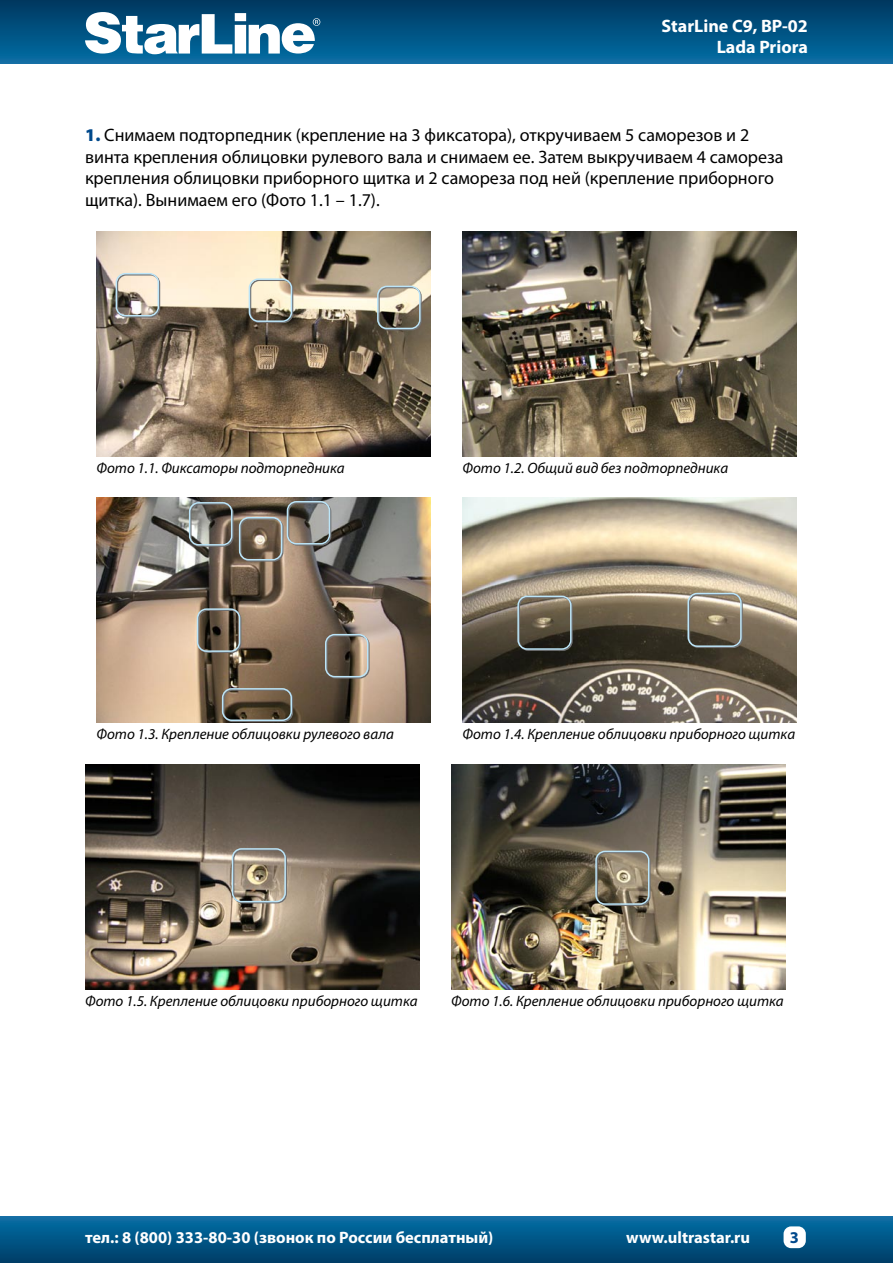
<style>
.page{position:relative;width:893px;height:1263px;background:#fff}
.page>*{position:absolute;margin:0;border:0;box-sizing:border-box;transform-origin:0 0}
.t1{font:18px/21.6px "Myriad Pro";color:#000}
.t2{font:700 18px/21.6px "Myriad Pro";color:#fff;text-align:right}
.t3{font:700 16.5px "Myriad Pro";color:#fff}
.t4{font:700 16.5px "Myriad Pro";color:#00498c}
.t5{font:italic 15px "Myriad Pro";color:#000}
.s1{font-weight:900;color:#00498c}
</style>
<div class="page">
<div style="left:0;top:0;width:893px;height:64px;background:linear-gradient(to bottom,#00375f,#066ea4)"></div>
<div style="left:0;top:1216px;width:893px;height:47px;background:linear-gradient(to bottom,#076fa7,#003d67)"></div>
<svg style="left:85px;top:12px;width:235px;height:42px"></svg>
<div style="left:783px;top:1226px;width:23px;height:22px;background:#fff;border-radius:8px"></div>
<img style="left:96px;top:231px;width:334px;height:225px">
<img style="left:462px;top:231px;width:334px;height:225px">
<div style="left:117px;top:274px;width:43px;height:44px;border:2px solid #707173;border-radius:9px"></div>
<div style="left:116px;top:273px;width:43px;height:43px;border:2px solid #bce4f7;border-radius:9px"></div>
<div style="left:250px;top:280px;width:43px;height:43px;border:2px solid #707173;border-radius:9px"></div>
<div style="left:249px;top:278px;width:43px;height:44px;border:2px solid #bce4f7;border-radius:9px"></div>
<div style="left:378px;top:287px;width:44px;height:43px;border:2px solid #707173;border-radius:9px"></div>
<div style="left:377px;top:286px;width:44px;height:43px;border:2px solid #bce4f7;border-radius:9px"></div>
<img style="left:96px;top:498px;width:334px;height:225px">
<img style="left:462px;top:498px;width:334px;height:225px">
<div style="left:190px;top:503px;width:44px;height:44px;border:2px solid #707173;border-radius:9px"></div>
<div style="left:189px;top:502px;width:43px;height:44px;border:2px solid #bce4f7;border-radius:9px"></div>
<div style="left:240px;top:518px;width:44px;height:44px;border:2px solid #707173;border-radius:9px"></div>
<div style="left:239px;top:517px;width:43px;height:43px;border:2px solid #bce4f7;border-radius:9px"></div>
<div style="left:198px;top:609px;width:43px;height:44px;border:2px solid #707173;border-radius:9px"></div>
<div style="left:197px;top:608px;width:43px;height:44px;border:2px solid #bce4f7;border-radius:9px"></div>
<div style="left:326px;top:635px;width:44px;height:43px;border:2px solid #707173;border-radius:9px"></div>
<div style="left:325px;top:634px;width:43px;height:43px;border:2px solid #bce4f7;border-radius:9px"></div>
<div style="left:223px;top:689px;width:70px;height:33px;border:2px solid #707173;border-radius:9px"></div>
<div style="left:222px;top:688px;width:70px;height:33px;border:2px solid #bce4f7;border-radius:9px"></div>
<div style="left:288px;top:502px;width:43px;height:44px;border:2px solid #707173;border-radius:9px"></div>
<div style="left:287px;top:501px;width:43px;height:43px;border:2px solid #bce4f7;border-radius:9px"></div>
<div style="left:518px;top:597px;width:55px;height:54px;border:2px solid #707173;border-radius:9px"></div>
<div style="left:517px;top:596px;width:55px;height:54px;border:2px solid #bce4f7;border-radius:9px"></div>
<div style="left:689px;top:594px;width:54px;height:54px;border:2px solid #707173;border-radius:9px"></div>
<div style="left:687px;top:593px;width:55px;height:54px;border:2px solid #bce4f7;border-radius:9px"></div>
<img style="left:85px;top:764px;width:334px;height:225px">
<img style="left:451px;top:764px;width:334px;height:225px">
<div style="left:233px;top:849px;width:54px;height:54px;border:2px solid #707173;border-radius:9px"></div>
<div style="left:232px;top:848px;width:54px;height:54px;border:2px solid #bce4f7;border-radius:9px"></div>
<div style="left:596px;top:852px;width:55px;height:54px;border:2px solid #707173;border-radius:9px"></div>
<div style="left:595px;top:851px;width:54px;height:54px;border:2px solid #bce4f7;border-radius:9px"></div>
<p class="t2" style="left:662px;top:14px;width:148px">StarLine С9, BP-02<br>Lada Priora</p>
<p class="t1" style="left:85px;top:124px;width:700px"><span class="s1">1.</span> Снимаем подторпедник (крепление на 3 фиксатора), откручиваем 5 саморезов и 2 винта крепления облицовки рулевого вала и снимаем ее. Затем выкручиваем 4 самореза крепления облицовки приборного щитка и 2 самореза под ней (крепление приборного щитка). Вынимаем его (Фото 1.1 – 1.7).</p>
<p class="t5" style="left:96px;top:458px;width:250px">Фото 1.1. Фиксаторы подторпедника</p>
<p class="t5" style="left:462px;top:458px;width:267px">Фото 1.2. Общий вид без подторпедника</p>
<p class="t5" style="left:96px;top:725px;width:299px">Фото 1.3. Крепление облицовки рулевого вала</p>
<p class="t5" style="left:462px;top:725px;width:334px">Фото 1.4. Крепление облицовки приборного щитка</p>
<p class="t5" style="left:85px;top:992px;width:334px">Фото 1.5. Крепление облицовки приборного щитка</p>
<p class="t5" style="left:451px;top:992px;width:334px">Фото 1.6. Крепление облицовки приборного щитка</p>
<p class="t3" style="left:85px;top:1227px;width:410px">тел.: 8 (800) 333-80-30 (звонок по России бесплатный)</p>
<p class="t3" style="left:626px;top:1227px;width:125px">www.ultrastar.ru</p>
<p class="t4" style="left:790px;top:1226px;width:11px">3</p>
</div>
